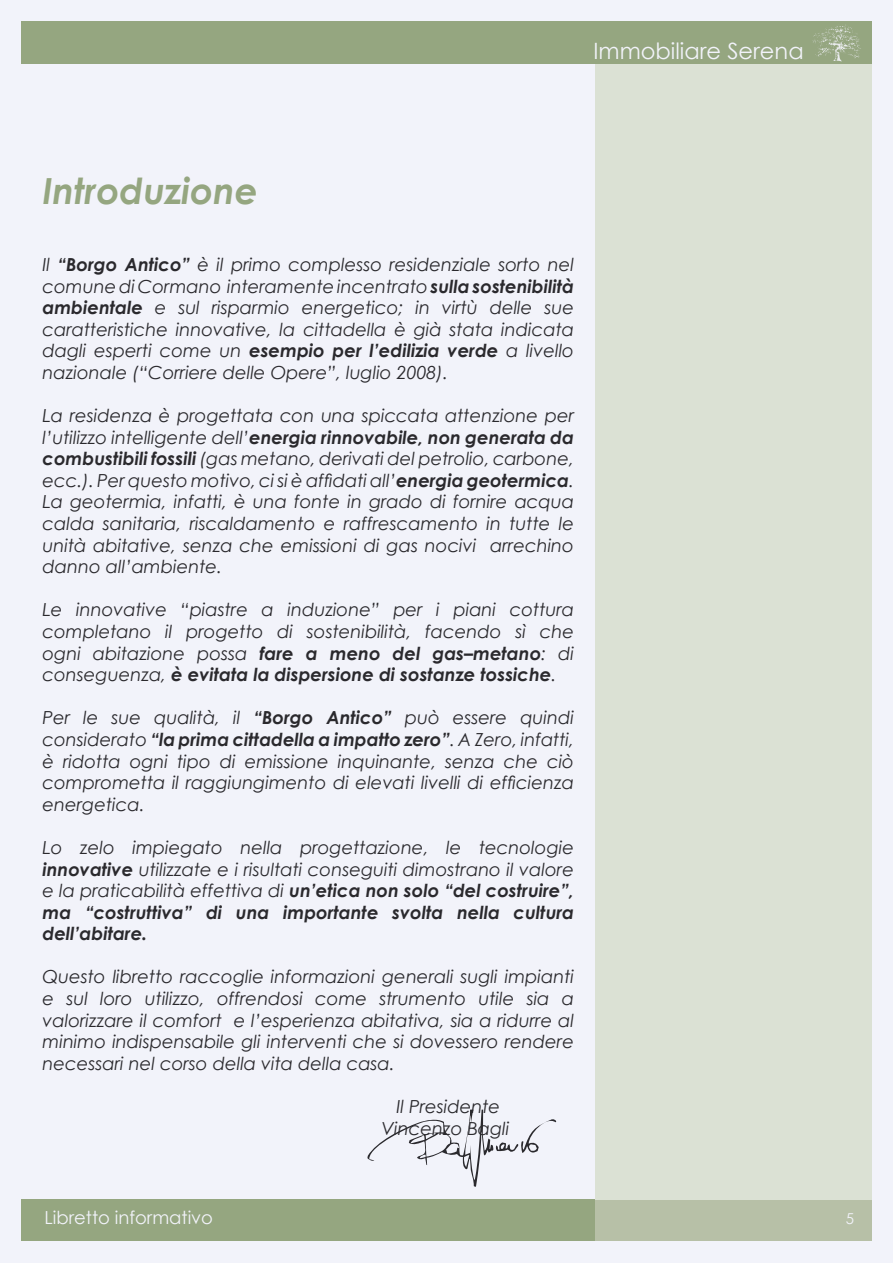
<style>
.page{position:relative;width:893px;height:1263px;background:#fff}
.page>*{position:absolute;margin:0;border:0;box-sizing:border-box;transform-origin:0 0}
.t1{font:italic 700 36px "Century Gothic";color:#95a680}
.t2{font:22.5px "Century Gothic";color:#f2f3fa}
.t3{font:italic 18px/21.6px "Century Gothic";color:#2a292d;text-align:justify}
.t4{font:18px "Century Gothic";color:#f2f3fa}
.t5{font:15px "Century Gothic";color:#f2f3fa}
.s1{font-weight:700}
</style>
<div class="page">
<div style="left:0;top:0;width:892px;height:1263px;background:#f2f3fa"></div>
<div style="left:21px;top:22px;width:850px;height:42px;background:#95a680"></div>
<div style="left:21px;top:1200px;width:850px;height:41px;background:#95a680"></div>
<div style="left:595px;top:1200px;width:276px;height:41px;background:#b7c0a7"></div>
<div style="left:595px;top:64px;width:276px;height:1136px;background:#dbe1d4"></div>
<svg style="left:367px;top:1110px;width:189px;height:77px"></svg>
<img style="left:815px;top:49px;width:26px;height:12px">
<p class="t2" style="left:593px;top:38px;width:212px">Immobiliare Serena</p>
<h1 class="t1" style="left:43px;top:177px;width:217px">Introduzione</h1>
<p class="t3" style="left:43px;top:255px;width:533px">Il <span class="s1">“Borgo Antico”</span> è il primo complesso residenziale sorto nel comune di Cormano interamente incentrato <span class="s1">sulla sostenibilità ambientale</span> e sul risparmio energetico; in virtù delle sue caratteristiche innovative, la cittadella è già stata indicata dagli esperti come un <span class="s1">esempio per l’edilizia verde</span> a livello nazionale (“Corriere delle Opere”, luglio 2008).</p>
<p class="t3" style="left:43px;top:406px;width:533px">La residenza è progettata con una spiccata attenzione per l’utilizzo intelligente dell’<span class="s1">energia rinnovabile, non generata da combustibili fossili</span> (gas metano, derivati del petrolio, carbone, ecc.). Per questo motivo, ci si è affidati all’<span class="s1">energia geotermica</span>.<br>La geotermia, infatti, è una fonte in grado di fornire acqua calda sanitaria, riscaldamento e raffrescamento in tutte le unità abitative, senza che emissioni di gas nocivi arrechino danno all’ambiente.</p>
<p class="t3" style="left:43px;top:601px;width:533px">Le innovative “piastre a induzione” per i piani cottura completano il progetto di sostenibilità, facendo sì che ogni abitazione possa <span class="s1">fare a meno del gas–metano</span>: di conseguenza, <span class="s1">è evitata la dispersione di sostanze tossiche</span>.</p>
<p class="t3" style="left:43px;top:709px;width:533px">Per le sue qualità, il <span class="s1">“Borgo Antico”</span> può essere quindi considerato <span class="s1">“la prima cittadella a impatto zero”</span>. A Zero, infatti, è ridotta ogni tipo di emissione inquinante, senza che ciò comprometta il raggiungimento di elevati livelli di efficienza energetica.</p>
<p class="t3" style="left:43px;top:838px;width:533px">Lo zelo impiegato nella progettazione, le tecnologie <span class="s1">innovative</span> utilizzate e i risultati conseguiti dimostrano il valore e la praticabilità effettiva di <span class="s1">un’etica non solo “del costruire”, ma “costruttiva” di una importante svolta nella cultura dell’abitare.</span></p>
<p class="t3" style="left:43px;top:968px;width:533px">Questo libretto raccoglie informazioni generali sugli impianti e sul loro utilizzo, offrendosi come strumento utile sia a valorizzare il comfort e l’esperienza abitativa, sia a ridurre al minimo indispensabile gli interventi che si dovessero rendere necessari nel corso della vita della casa.</p>
<p class="t3" style="left:381px;top:1097px;width:129px;text-align:center">Il Presidente<br>Vincenzo Bagli</p>
<p class="t4" style="left:45px;top:1207px;width:170px">Libretto informativo</p>
<p class="t5" style="left:845px;top:1210px;width:10px">5</p>
</div>
